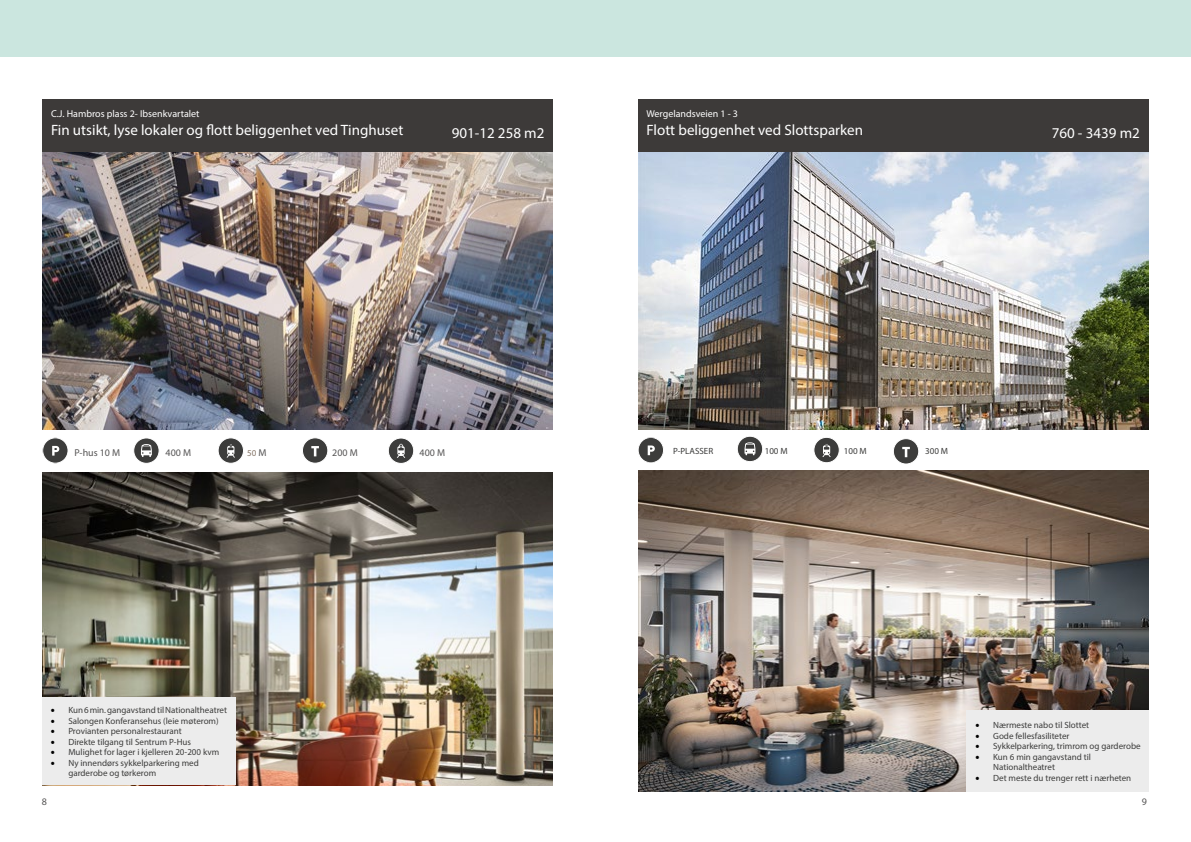
<style>
.page{position:relative;width:1191px;height:842px;background:#fff}
.page>*{position:absolute;margin:0;border:0;box-sizing:border-box;transform-origin:0 0}
.t1{font:15px "Myriad Pro";color:#fff}
.t2{font:10px "Myriad Pro";color:#fff}
.t3{font:10px "Myriad Pro";color:#555454}
.t4{font:9px/10.5px "Myriad Pro";color:#3c3c3b}
.t5{font:9px "Myriad Pro";color:#857466}
.s1{font-size:10px;color:#555454}
.s2{font-family:"Minion Pro";font-size:12px;color:#000}
</style>
<div class="page">
<img style="left:43px;top:152px;width:510px;height:277px">
<img style="left:43px;top:473px;width:510px;height:312px">
<img style="left:638px;top:471px;width:510px;height:321px">
<img style="left:638px;top:152px;width:510px;height:277px">
<div style="left:0;top:0;width:1191px;height:57px;background:#cbe6df"></div>
<div style="left:43px;top:99px;width:510px;height:53px;background:#3d3a39"></div>
<div style="left:42px;top:697px;width:194px;height:88px;background:#ececec"></div>
<svg style="left:43px;top:438px;width:25px;height:25px"></svg>
<div style="left:302px;top:438px;width:26px;height:25px;background:#3c3c3b;border-radius:50%"></div>
<div style="left:302px;top:438px;width:26px;height:25px;border:1px solid #fff;border-radius:50%"></div>
<svg style="left:311px;top:446px;width:8px;height:10px"></svg>
<div style="left:388px;top:438px;width:26px;height:25px;background:#3c3c3b;border-radius:50%"></div>
<div style="left:388px;top:438px;width:26px;height:25px;border:1px solid #fff;border-radius:50%"></div>
<svg style="left:397px;top:444px;width:8px;height:14px"></svg>
<div style="left:134px;top:438px;width:25px;height:25px;background:#3c3c3b;border-radius:50%"></div>
<div style="left:134px;top:438px;width:25px;height:25px;border:1px solid #fff;border-radius:50%"></div>
<svg style="left:141px;top:444px;width:11px;height:13px"></svg>
<div style="left:218px;top:438px;width:25px;height:25px;background:#3c3c3b;border-radius:50%"></div>
<div style="left:218px;top:438px;width:26px;height:25px;border:1px solid #fff;border-radius:50%"></div>
<svg style="left:226px;top:444px;width:9px;height:14px"></svg>
<div style="left:638px;top:99px;width:510px;height:53px;background:#3d3a39"></div>
<div style="left:966px;top:711px;width:183px;height:81px;background:#ececec"></div>
<svg style="left:638px;top:437px;width:26px;height:26px"></svg>
<div style="left:737px;top:436px;width:25px;height:26px;background:#3c3c3b;border-radius:50%"></div>
<div style="left:737px;top:436px;width:26px;height:26px;border:1px solid #fff;border-radius:50%"></div>
<svg style="left:744px;top:442px;width:11px;height:13px"></svg>
<div style="left:814px;top:437px;width:25px;height:26px;background:#3c3c3b;border-radius:50%"></div>
<div style="left:813px;top:437px;width:26px;height:26px;border:1px solid #fff;border-radius:50%"></div>
<svg style="left:822px;top:444px;width:9px;height:13px"></svg>
<div style="left:893px;top:439px;width:25px;height:25px;background:#3c3c3b;border-radius:50%"></div>
<div style="left:893px;top:439px;width:26px;height:25px;border:1px solid #fff;border-radius:50%"></div>
<svg style="left:902px;top:447px;width:8px;height:10px"></svg>
<p class="t2" style="left:51px;top:108px;width:150px">C.J. Hambros plass 2- Ibsenkvartalet</p>
<h1 class="t1" style="left:51px;top:121px;width:354px">Fin utsikt, lyse lokaler og flott beliggenhet ved Tinghuset</h1>
<h1 class="t1" style="left:452px;top:123px;width:94px">901-12 258 m2</h1>
<p class="t2" style="left:646px;top:108px;width:93px">Wergelandsveien 1 - 3</p>
<h1 class="t1" style="left:646px;top:121px;width:218px">Flott beliggenhet ved Slottsparken</h1>
<h1 class="t1" style="left:1051px;top:124px;width:90px">760 - 3439 m2</h1>
<p class="t3" style="left:74px;top:446px;width:47px">P-hus 10 M</p>
<p class="t3" style="left:166px;top:446px;width:27px">400 M</p>
<p class="t5" style="left:247px;top:447px;width:21px">50 <span class="s1">M</span></p>
<p class="t3" style="left:332px;top:446px;width:27px">200 M</p>
<p class="t3" style="left:419px;top:446px;width:27px">400 M</p>
<p class="t4" style="left:50px;top:705px;width:178px"><span class="s2">•</span> Kun 6 min. gangavstand til Nationaltheatret</p>
<p class="t4" style="left:50px;top:715px;width:170px"><span class="s2">•</span> Salongen Konferansehus (leie møterom)</p>
<p class="t4" style="left:50px;top:726px;width:133px"><span class="s2">•</span> Provianten personalrestaurant</p>
<p class="t4" style="left:50px;top:736px;width:142px"><span class="s2">•</span> Direkte tilgang til Sentrum P-Hus</p>
<p class="t4" style="left:50px;top:747px;width:170px"><span class="s2">•</span> Mulighet for lager i kjelleren 20-200 kvm</p>
<p class="t4" style="left:68px;top:757px;width:132px;text-indent:-18px"><span class="s2">•</span> Ny innendørs sykkelparkering med garderobe og tørkerom</p>
<p class="t4" style="left:673px;top:446px;width:42px">P-PLASSER</p>
<p class="t4" style="left:764px;top:446px;width:24px">100 M</p>
<p class="t4" style="left:844px;top:446px;width:24px">100 M</p>
<p class="t4" style="left:925px;top:446px;width:24px">300 M</p>
<p class="t4" style="left:975px;top:720px;width:116px"><span class="s2">•</span> Nærmeste nabo til Slottet</p>
<p class="t4" style="left:975px;top:730px;width:96px"><span class="s2">•</span> Gode fellesfasiliteter</p>
<p class="t4" style="left:975px;top:741px;width:167px"><span class="s2">•</span> Sykkelparkering, trimrom og garderobe</p>
<p class="t4" style="left:993px;top:751px;width:99px;text-indent:-18px"><span class="s2">•</span> Kun 6 min gangavstand til<br>Nationaltheatret</p>
<p class="t4" style="left:975px;top:772px;width:158px"><span class="s2">•</span> Det meste du trenger rett i nærheten</p>
<p class="t3" style="left:42px;top:796px;width:7px">8</p>
<p class="t3" style="left:1141px;top:796px;width:7px">9</p>
</div>
